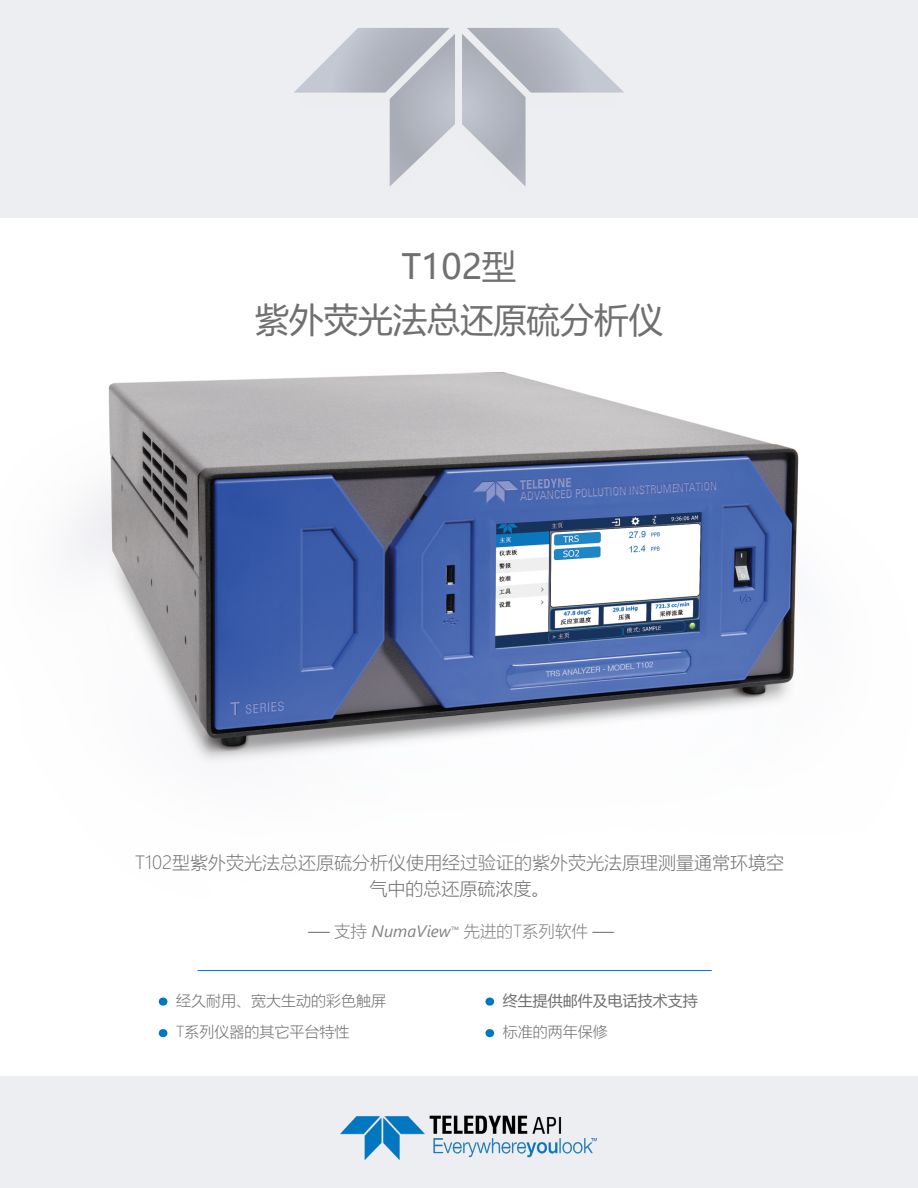
<style>
.page{position:relative;width:918px;height:1188px;background:#fff}
.page>*{position:absolute;margin:0;border:0;box-sizing:border-box;transform-origin:0 0}
.t1{font:34.5px "Microsoft Ya Hei";color:#707071}
.t2{font:300 18px/25.5px "Microsoft Ya Hei";color:#707071;text-align:center}
.t3{font:300 16.5px "Microsoft Ya Hei";color:#808285}
.t4{font:300 15px "Microsoft Ya Hei";color:#707071}
.t5{font:15px "Microsoft Ya Hei";color:#707071}
.t6{font:300 15px "Microsoft Ya Hei";color:#707070}
.s1{color:#707070}
.s2{font-family:"Segoe UI";font-weight:400;font-style:italic;color:#707070}
.s3{font-family:"Segoe UI";font-weight:400;font-style:italic}
</style>
<div class="page">
<div style="left:0;top:1077px;width:918px;height:111px;background:#eceef1"></div>
<div style="left:0;top:0;width:918px;height:217px;background:#eceef1"></div>
<svg style="left:294px;top:28px;width:330px;height:158px"></svg>
<div style="left:159px;top:998px;width:8px;height:8px;background:#0077c0;border-radius:4px"></div>
<div style="left:159px;top:1029px;width:8px;height:8px;background:#0077c0;border-radius:4px"></div>
<div style="left:485px;top:998px;width:9px;height:8px;background:#0077c0;border-radius:4px"></div>
<div style="left:485px;top:1029px;width:9px;height:8px;background:#0077c0;border-radius:4px"></div>
<img style="left:340px;top:1115px;width:257px;height:44px">
<img style="left:71px;top:372px;width:728px;height:391px">
<hr style="left:198px;top:970px;width:514px;height:1px;background:#0076f4">
<p class="t1" style="left:402px;top:244px;width:116px">T102型</p>
<p class="t1" style="left:255px;top:296px;width:410px">紫外荧光法<span class="s1">总还原硫</span>分析仪</p>
<p class="t2" style="left:135px;top:849px;width:650px">T102型紫外荧光法总还原硫分析仪使用经过验证的紫外荧光法原理测量通常环境空气中的总还原硫浓度。</p>
<p class="t3" style="left:308px;top:920px;width:308px"><span class="s2">—</span> 支持 <span class="s3">NumaView</span><sup>™</sup> 先进的T系列软件 <span class="s2">—</span></p>
<p class="t4" style="left:176px;top:990px;width:211px">经久耐用、宽大生动的彩色触屏</p>
<p class="t6" style="left:176px;top:1022px;width:175px">T系列仪器的其它平台特性</p>
<p class="t5" style="left:503px;top:990px;width:196px">终生提供邮件及电话技术支持</p>
<p class="t4" style="left:503px;top:1022px;width:106px">标准的两年保修</p>
</div>
